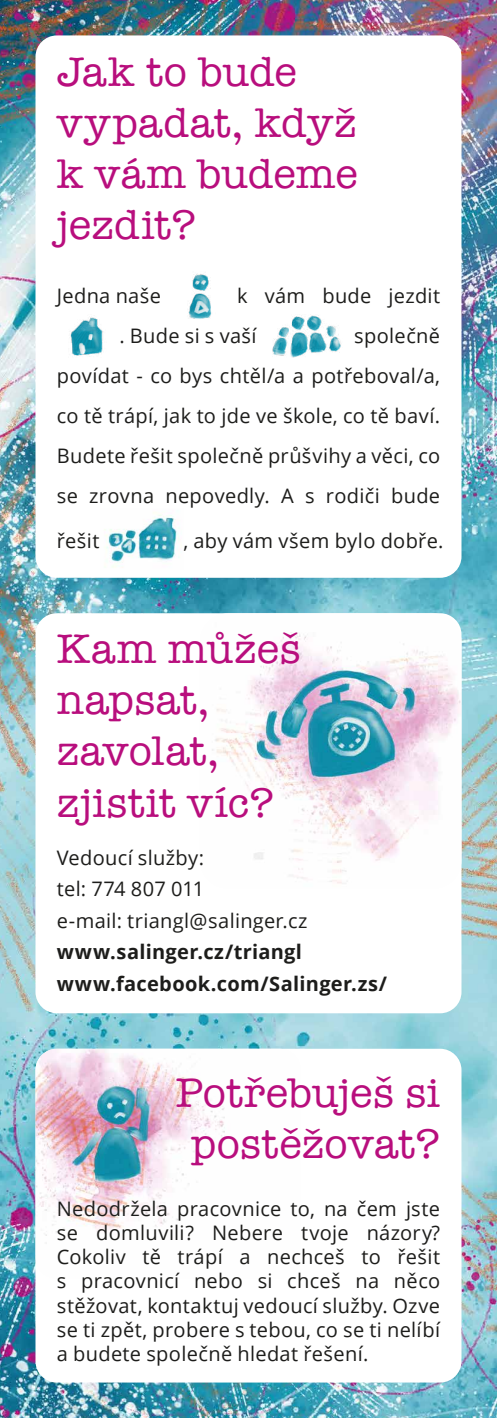
<style>
.page{position:relative;width:497px;height:1418px;background:#fff}
.page>*{position:absolute;margin:0;border:0;box-sizing:border-box;transform-origin:0 0}
.t1{font:42.5px/51px "American Typewriter";letter-spacing:.005em;color:#b80e7d}
.t2{font:20px/24px "Open Sans";letter-spacing:.015em;color:#1d1d1b;text-align:justify}
.t3{font:700 20px/31.5px "Open Sans";letter-spacing:.015em;color:#1d1d1b}
</style>
<div class="page">
<img style="left:0;top:0;width:496px;height:1417px">
<div style="left:35px;top:1048px;width:426px;height:334px;background:#fff;border-radius:21px"></div>
<div style="left:35px;top:35px;width:426px;height:543px;background:#fff;border-radius:21px"></div>
<div style="left:35px;top:613px;width:426px;height:400px;background:#fff;border-radius:21px"></div>
<img style="left:200px;top:613px;width:261px;height:271px">
<img style="left:188px;top:274px;width:24px;height:45px">
<img style="left:70px;top:317px;width:33px;height:39px">
<img style="left:104px;top:512px;width:75px;height:56px">
<img style="left:272px;top:315px;width:69px;height:43px">
<img style="left:35px;top:1048px;width:265px;height:230px">
<h1 class="t1" style="left:57px;top:45px;width:302px">Jak to bude vypadat, když k vám budeme jezdit?</h1>
<p class="t2" style="left:57px;top:283px;width:105px">Jedna naše</p>
<p class="t2" style="left:119px;top:275px;width:322px;line-height:40px;text-indent:118px">k vám bude jezdit . Bude si s vaší</p>
<p class="t2" style="left:57px;top:315px;width:384px;line-height:40px;text-indent:297px">společně povídat - co bys chtěl/a a potřeboval/a, co tě trápí, jak to jde ve škole, co tě baví.<br>Budete řešit společně průšvihy a věci, co se zrovna nepovedly. A s rodiči bude</p>
<p class="t2" style="left:57px;top:528px;width:44px">řešit</p>
<p class="t2" style="left:183px;top:528px;width:261px">, aby vám všem bylo dobře.</p>
<h1 class="t1" style="left:57px;top:622px;width:245px">Kam můžeš napsat, zavolat, zjistit víc?</h1>
<p class="t2" style="left:57px;top:841px;width:252px;line-height:31.5px;text-align:left">Vedoucí služby:<br>tel: 774 807 011<br>e-mail: triangl@salinger.cz</p>
<p class="t3" style="left:57px;top:935px;width:331px">www.salinger.cz/triangl www.facebook.com/Salinger.zs/</p>
<h1 class="t1" style="left:176px;top:1066px;width:265px;text-align:center">Potřebuješ si postěžovat?</h1>
<p class="t2" style="left:57px;top:1196px;width:384px">Nedodržela pracovnice to, na čem jste se domluvili? Nebere tvoje názory?<br>Cokoliv tě trápí a nechceš to řešit s pracovnicí nebo si chceš na něco stěžovat, kontaktuj vedoucí služby. Ozve se ti zpět, probere s tebou, co se ti nelíbí a budete společně hledat řešení.</p>
</div>
